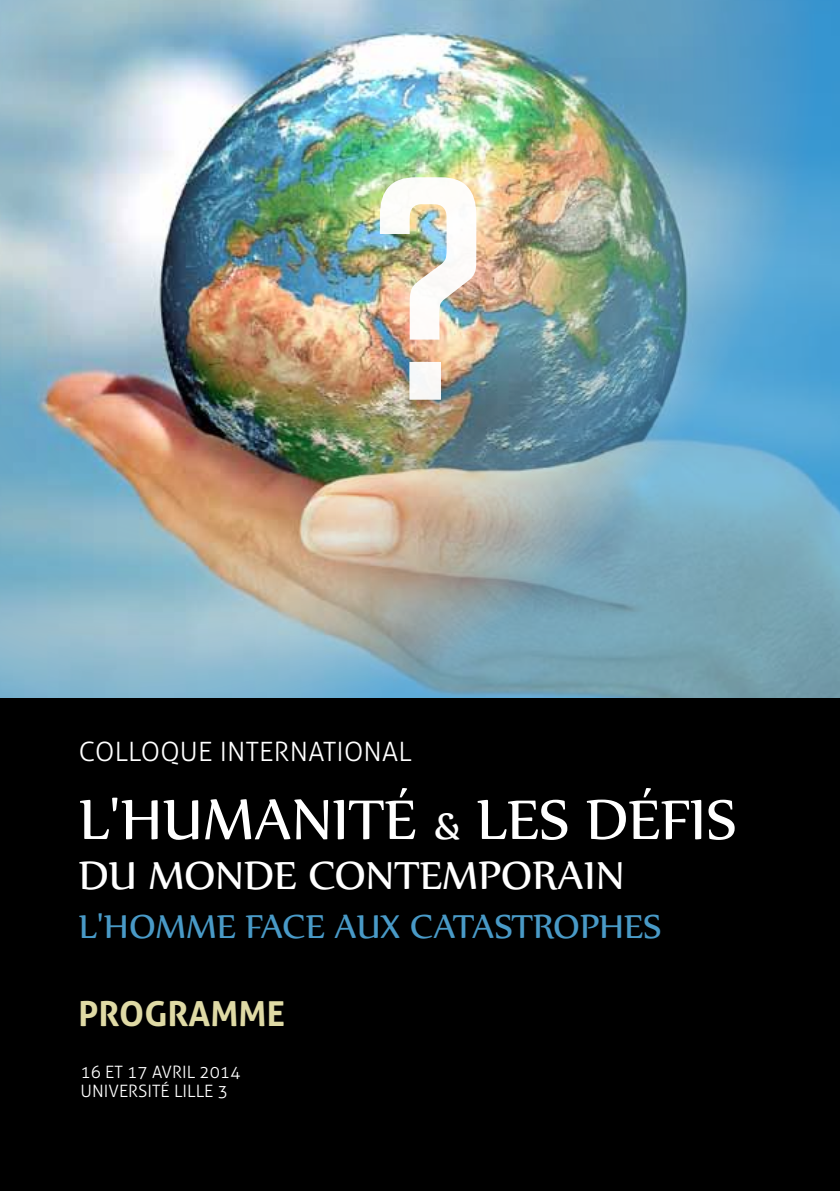
<style>
.page{position:relative;width:840px;height:1191px;background:#fff}
.page>*{position:absolute;margin:0;border:0;box-sizing:border-box;transform-origin:0 0}
.t1{font:309.6px "Big Noodle Titling";color:#fff}
.t2{font:67.8px "Nyala";color:#fff}
.t3{font:47.8px "Nyala";color:#fff}
.t4{font:40.6px "Nyala";color:#499ac7}
.t5{font:700 34.4px "Aller";color:#dfdaa5}
.t6{font:300 26.6px "Aller";letter-spacing:.01em;color:#fff}
.t7{font:300 17px/19.2px "Aller";color:#fff}
.s1{font-size:45px}
</style>
<div class="page">
<img style="left:0;top:0;width:839px;height:1191px">
<h1 class="t1" style="left:372px;top:123px;width:118px">?</h1>
<h3 class="t6" style="left:79px;top:735px;width:334px">COLLOQUE INTERNATIONAL</h3>
<h2 class="t2" style="left:79px;top:778px;width:659px">L'HUMANITÉ <span class="s1">&amp;</span> LES DÉFIS</h2>
<h3 class="t3" style="left:79px;top:846px;width:546px">DU MONDE CONTEMPORAIN</h3>
<h3 class="t4" style="left:79px;top:901px;width:584px">L'HOMME FACE AUX CATASTROPHES</h3>
<h3 class="t5" style="left:78px;top:993px;width:208px">PROGRAMME</h3>
<p class="t7" style="left:80px;top:1062px;width:161px">16 ET 17 AVRIL 2014<br>UNIVERSITÉ LILLE 3</p>
</div>
